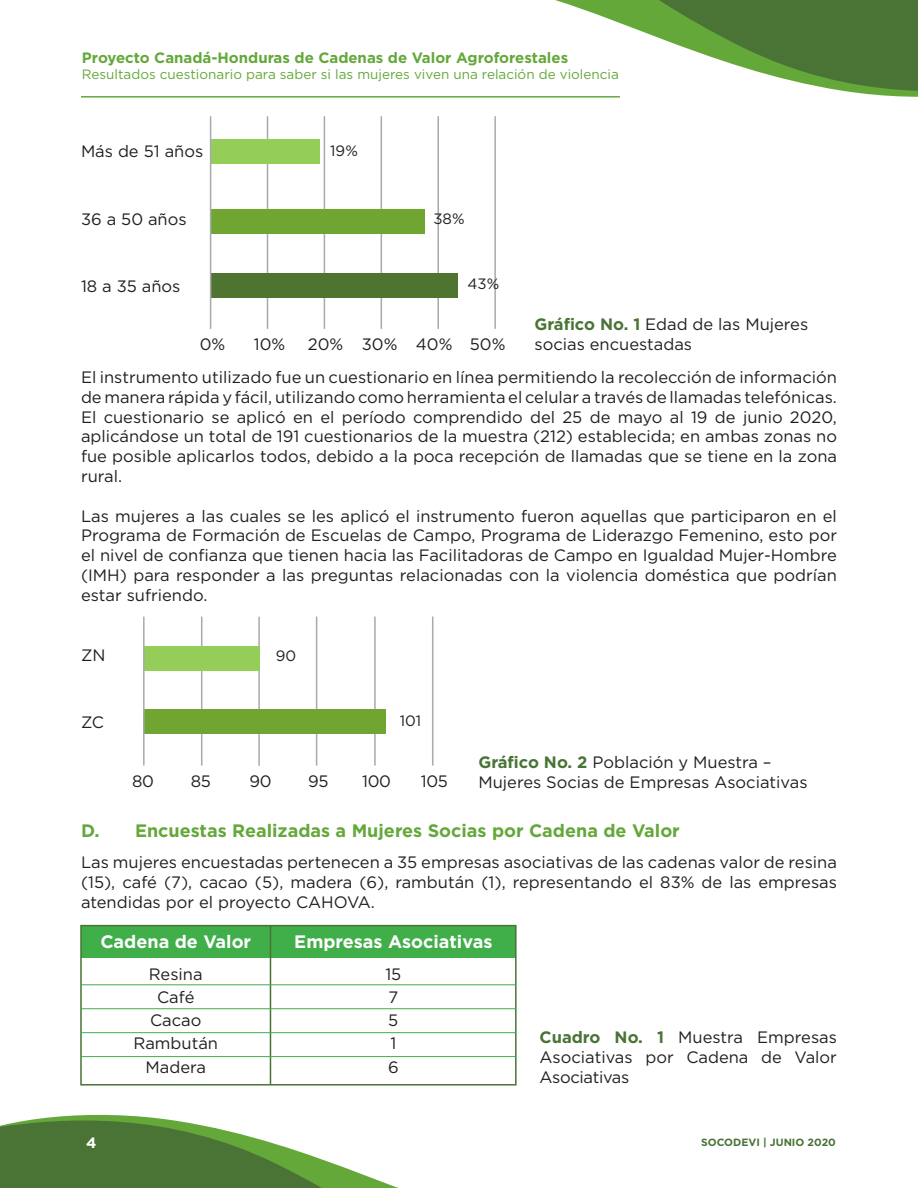
<style>
.page{position:relative;width:918px;height:1188px;background:#fff}
.page>*{position:absolute;margin:0;border:0;box-sizing:border-box;transform-origin:0 0}
.t1{font:700 18px "Gotham";color:#64a83a}
.t2{font:700 18px "Gotham";color:#fff}
.t3{font:16.5px/19.8px "Gotham";color:#231f20;text-align:justify}
.t4{font:700 15px "Gotham";color:#64a83a}
.t5{font:15px "Gotham";color:#231f20}
.t6{font:700 15px "Gotham";color:#fff}
.t7{font:13.5px "Gotham";color:#64a83a}
.t8{font:700 10.5px "Gotham";color:#497436}
.s1{font-weight:700;color:#497436}
</style>
<div class="page">
<svg style="left:0;top:1114px;width:398px;height:74px"></svg>
<hr style="left:81px;top:96px;width:539px;height:2px;background:#64a83a">
<svg style="left:501px;top:0;width:417px;height:98px"></svg>
<hr style="left:267px;top:117px;width:1px;height:211px;background:#a8a9ad">
<hr style="left:324px;top:117px;width:1px;height:211px;background:#a8a9ad">
<hr style="left:381px;top:117px;width:1px;height:211px;background:#a8a9ad">
<hr style="left:437px;top:117px;width:2px;height:211px;background:#a8a9ad">
<hr style="left:494px;top:117px;width:2px;height:211px;background:#a8a9ad">
<div style="left:210px;top:273px;width:248px;height:25px;background:#4e7430"></div>
<div style="left:210px;top:209px;width:215px;height:25px;background:#6fa530"></div>
<div style="left:210px;top:140px;width:110px;height:24px;background:#94ce58"></div>
<hr style="left:210px;top:117px;width:1px;height:211px;background:#a8a9ad">
<hr style="left:201px;top:617px;width:1px;height:148px;background:#a8a9ad">
<hr style="left:258px;top:617px;width:2px;height:148px;background:#a8a9ad">
<hr style="left:316px;top:617px;width:1px;height:148px;background:#a8a9ad">
<hr style="left:374px;top:617px;width:2px;height:148px;background:#a8a9ad">
<hr style="left:432px;top:617px;width:1px;height:148px;background:#a8a9ad">
<div style="left:144px;top:710px;width:242px;height:24px;background:#6fa530"></div>
<div style="left:144px;top:646px;width:115px;height:24px;background:#94ce58"></div>
<hr style="left:143px;top:617px;width:2px;height:148px;background:#a8a9ad">
<div style="left:81px;top:926px;width:435px;height:32px;background:#40ae49"></div>
<div style="left:80px;top:925px;width:437px;height:161px;border:2px solid #497436"></div>
<hr style="left:270px;top:926px;width:1px;height:159px;background:#497436">
<hr style="left:81px;top:984px;width:435px;height:1px;background:#40ae49">
<hr style="left:81px;top:1008px;width:435px;height:1px;background:#40ae49">
<hr style="left:81px;top:1032px;width:435px;height:1px;background:#40ae49">
<hr style="left:81px;top:1056px;width:435px;height:1px;background:#40ae49">
<p class="t4" style="left:82px;top:48px;width:488px">Proyecto Canadá-Honduras de Cadenas de Valor Agroforestales</p>
<p class="t7" style="left:82px;top:66px;width:538px">Resultados cuestionario para saber si las mujeres viven una relación de violencia</p>
<p class="t3" style="left:81px;top:141px;width:124px">Más de 51 años</p>
<p class="t5" style="left:330px;top:141px;width:29px">19%</p>
<p class="t3" style="left:81px;top:209px;width:107px">36 a 50 años</p>
<p class="t5" style="left:433px;top:209px;width:33px">38%</p>
<p class="t3" style="left:81px;top:276px;width:101px">18 a 35 años</p>
<p class="t5" style="left:467px;top:275px;width:33px">43%</p>
<p class="t3" style="left:200px;top:334px;width:27px">0%</p>
<p class="t3" style="left:254px;top:334px;width:33px">10%</p>
<p class="t3" style="left:308px;top:334px;width:199px">20% 30% 40% 50%</p>
<p class="t3" style="left:535px;top:314px;width:275px"><span class="s1">Gráfico No. 1</span> Edad de las Mujeres socias encuestadas</p>
<p class="t3" style="left:81px;top:367px;width:757px">El instrumento utilizado fue un cuestionario en línea permitiendo la recolección de información de manera rápida y fácil, utilizando como herramienta el celular a través de llamadas telefónicas.</p>
<p class="t3" style="left:81px;top:407px;width:758px">El cuestionario se aplicó en el período comprendido del 25 de mayo al 19 de junio 2020, aplicándose un total de 191 cuestionarios de la muestra (212) establecida; en ambas zonas no fue posible aplicarlos todos, debido a la poca recepción de llamadas que se tiene en la zona rural.</p>
<p class="t3" style="left:81px;top:506px;width:758px">Las mujeres a las cuales se les aplicó el instrumento fueron aquellas que participaron en el Programa de Formación de Escuelas de Campo, Programa de Liderazgo Femenino, esto por el nivel de confianza que tienen hacia las Facilitadoras de Campo en Igualdad Mujer-Hombre (IMH) para responder a las preguntas relacionadas con la violencia doméstica que podrían estar sufriendo.</p>
<p class="t3" style="left:81px;top:645px;width:26px">ZN</p>
<p class="t3" style="left:81px;top:712px;width:24px">ZC</p>
<p class="t5" style="left:276px;top:646px;width:22px">90</p>
<p class="t5" style="left:400px;top:711px;width:23px">101</p>
<p class="t3" style="left:132px;top:770px;width:23px">80</p>
<p class="t3" style="left:191px;top:770px;width:22px">85</p>
<p class="t3" style="left:250px;top:770px;width:24px">90</p>
<p class="t3" style="left:308px;top:770px;width:22px">95</p>
<p class="t3" style="left:362px;top:770px;width:30px">100</p>
<p class="t3" style="left:421px;top:770px;width:29px">105</p>
<p class="t3" style="left:478px;top:752px;width:331px"><span class="s1">Gráfico No. 2</span> Población y Muestra –<br>Mujeres Socias de Empresas Asociativas</p>
<p class="t1" style="left:81px;top:819px;width:600px">D. Encuestas Realizadas a Mujeres Socias por Cadena de Valor</p>
<p class="t3" style="left:81px;top:852px;width:758px">Las mujeres encuestadas pertenecen a 35 empresas asociativas de las cadenas valor de resina (15), café (7), cacao (5), madera (6), rambután (1), representando el 83% de las empresas atendidas por el proyecto CAHOVA.</p>
<p class="t2" style="left:100px;top:930px;width:152px">Cadena de Valor</p>
<p class="t3" style="left:149px;top:964px;width:55px">Resina</p>
<p class="t3" style="left:157px;top:987px;width:39px">Café</p>
<p class="t3" style="left:150px;top:1010px;width:53px">Cacao</p>
<p class="t3" style="left:133px;top:1033px;width:86px">Rambután</p>
<p class="t3" style="left:146px;top:1057px;width:62px">Madera</p>
<p class="t6" style="left:86px;top:1133px;width:12px">4</p>
<p class="t2" style="left:294px;top:930px;width:200px">Empresas Asociativas</p>
<p class="t3" style="left:385px;top:964px;width:18px">15</p>
<p class="t3" style="left:388px;top:987px;width:11px">7</p>
<p class="t3" style="left:388px;top:1010px;width:12px">5</p>
<p class="t3" style="left:390px;top:1033px;width:7px">1</p>
<p class="t3" style="left:388px;top:1057px;width:12px">6</p>
<p class="t3" style="left:540px;top:1027px;width:299px"><span class="s1">Cuadro No. 1</span> Muestra Empresas Asociativas por Cadena de Valor Asociativas</p>
<p class="t8" style="left:701px;top:1135px;width:136px">SOCODEVI | JUNIO 2020</p>
</div>
